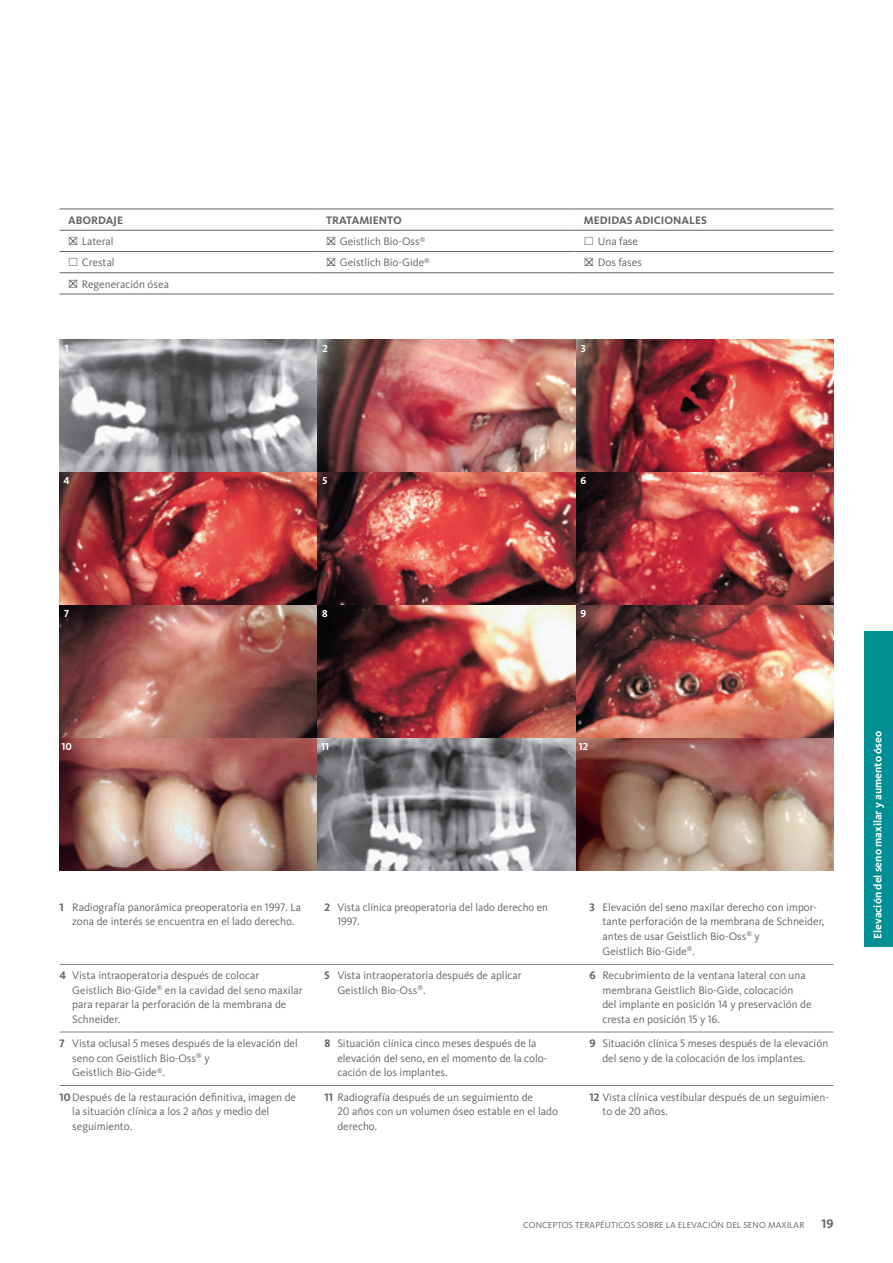
<style>
.page{position:relative;width:893px;height:1263px;background:#fff}
.page>*{position:absolute;margin:0;border:0;box-sizing:border-box;transform-origin:0 0}
.t1{font:700 12.75px "Kievit Pro";color:#636366}
.t2{font:11.25px/14.7px "Kievit Pro";color:#636366}
.t3{font:700 11.25px "Kievit Pro";color:#636366}
.t4{font:700 11.25px "Kievit Pro";color:#fff}
.t5{font:700 10.5px "Kievit Pro";color:#fff}
.t6{font:9px "Kievit Pro";letter-spacing:.01em;color:#636366}
.s1{font-weight:700}
</style>
<div class="page">
<hr style="left:60px;top:964px;width:773px;height:1px;background:#636366">
<hr style="left:60px;top:1032px;width:773px;height:1px;background:#636366">
<hr style="left:60px;top:251px;width:257px;height:1px;background:#636366">
<hr style="left:317px;top:251px;width:258px;height:1px;background:#636366">
<hr style="left:575px;top:251px;width:258px;height:1px;background:#636366">
<hr style="left:60px;top:272px;width:257px;height:1px;background:#636366">
<hr style="left:317px;top:272px;width:258px;height:1px;background:#636366">
<hr style="left:575px;top:272px;width:258px;height:1px;background:#636366">
<hr style="left:60px;top:294px;width:257px;height:1px;background:#636366">
<hr style="left:317px;top:294px;width:258px;height:1px;background:#636366">
<hr style="left:575px;top:294px;width:258px;height:1px;background:#636366">
<hr style="left:60px;top:208px;width:257px;height:1px;background:#636366">
<hr style="left:317px;top:208px;width:258px;height:1px;background:#636366">
<hr style="left:575px;top:208px;width:258px;height:1px;background:#636366">
<hr style="left:60px;top:230px;width:257px;height:1px;background:#636366">
<hr style="left:317px;top:230px;width:258px;height:1px;background:#636366">
<hr style="left:575px;top:230px;width:258px;height:1px;background:#636366">
<hr style="left:60px;top:1085px;width:773px;height:1px;background:#636366">
<div style="left:864px;top:631px;width:29px;height:316px;background:#009093"></div>
<img style="left:60px;top:340px;width:773px;height:531px">
<img style="left:576px;top:340px;width:257px;height:132px">
<img style="left:318px;top:340px;width:257px;height:132px">
<img style="left:60px;top:473px;width:257px;height:132px">
<img style="left:576px;top:473px;width:257px;height:132px">
<svg style="left:318px;top:473px;width:257px;height:132px;background:#a64543"></svg>
<svg style="left:60px;top:606px;width:257px;height:132px;background:#9d625a"></svg>
<img style="left:576px;top:606px;width:257px;height:132px">
<img style="left:318px;top:606px;width:257px;height:132px">
<svg style="left:60px;top:739px;width:257px;height:132px;background:#a97b70"></svg>
<svg style="left:576px;top:739px;width:257px;height:132px;background:#a37a6c"></svg>
<svg style="left:318px;top:739px;width:257px;height:132px;background:#8b8c8f"></svg>
<svg style="left:69px;top:237px;width:8px;height:9px"></svg>
<svg style="left:327px;top:237px;width:8px;height:9px"></svg>
<svg style="left:327px;top:258px;width:8px;height:9px"></svg>
<svg style="left:585px;top:258px;width:8px;height:9px"></svg>
<svg style="left:69px;top:279px;width:8px;height:9px"></svg>
<p class="t3" style="left:68px;top:213px;width:56px">ABORDAJE</p>
<p class="t3" style="left:326px;top:213px;width:77px">TRATAMIENTO</p>
<p class="t3" style="left:584px;top:213px;width:124px">MEDIDAS ADICIONALES</p>
<p class="t2" style="left:82px;top:234px;width:33px">Lateral</p>
<p class="t2" style="left:336px;top:234px;width:91px">-Geistlich Bio‑Oss<sup>®</sup></p>
<p class="t2" style="left:598px;top:234px;width:42px">Una fase</p>
<p class="t2" style="left:82px;top:255px;width:34px">Crestal</p>
<p class="t2" style="left:340px;top:255px;width:92px">Geistlich Bio‑Gide<sup>®</sup></p>
<p class="t2" style="left:598px;top:255px;width:46px">Dos fases</p>
<p class="t2" style="left:82px;top:276px;width:89px">Regeneración ósea</p>
<p class="t5" style="left:65px;top:342px;width:6px">1</p>
<p class="t5" style="left:322px;top:342px;width:7px">2</p>
<p class="t5" style="left:581px;top:342px;width:7px">3</p>
<p class="t5" style="left:64px;top:475px;width:8px">4</p>
<p class="t5" style="left:323px;top:475px;width:6px">5</p>
<p class="t5" style="left:580px;top:475px;width:7px">6</p>
<p class="t5" style="left:64px;top:607px;width:7px">7</p>
<p class="t5" style="left:322px;top:607px;width:7px">8</p>
<p class="t5" style="left:580px;top:607px;width:7px">9</p>
<p class="t5" style="left:61px;top:740px;width:12px">10</p>
<p class="t5" style="left:321px;top:740px;width:10px">11</p>
<p class="t5" style="left:579px;top:740px;width:11px">12</p>
<p class="t2" style="left:60px;top:899px;width:243px;text-align:center"><span class="s1">1</span> Radiografía panorámica preoperatoria en 1997. La zona de interés se encuentra en el lado derecho.</p>
<p class="t2" style="left:337px;top:899px;width:212px;text-indent:-13px"><span class="s1">2</span> Vista clínica preoperatoria del lado derecho en<br>1997.</p>
<p class="t2" style="left:602px;top:899px;width:223px;text-indent:-13px"><span class="s1">3</span> Elevación del seno maxilar derecho con impor&shy;tante perforación de la membrana de Schneider, antes de usar Geistlich Bio‑Oss<sup>®</sup> y<br>Geistlich Bio‑Gide<sup>®</sup>.</p>
<p class="t2" style="left:72px;top:968px;width:232px;text-indent:-13px"><span class="s1">4</span> Vista intraoperatoria después de colocar Geistlich Bio‑Gide<sup>®</sup> en la cavidad del seno maxilar para reparar la perforación de la membrana de Schneider.</p>
<p class="t2" style="left:337px;top:968px;width:186px;text-indent:-13px"><span class="s1">5</span> Vista intraoperatoria después de aplicar<br>Geistlich Bio‑Oss<sup>®</sup>.</p>
<p class="t2" style="left:602px;top:968px;width:211px;text-indent:-13px"><span class="s1">6</span> Recubrimiento de la ventana lateral con una membrana Geistlich Bio-Gide, colocación<br>del implante en posición 14 y preservación de cresta en posición 15 y 16.</p>
<p class="t2" style="left:72px;top:1036px;width:227px;text-indent:-13px"><span class="s1">7</span> Vista oclusal 5 meses después de la elevación del seno con Geistlich Bio‑Oss<sup>®</sup> y<br>Geistlich Bio‑Gide<sup>®</sup>.</p>
<p class="t2" style="left:337px;top:1036px;width:211px;text-indent:-13px"><span class="s1">8</span> Situación clínica cinco meses después de la elevación del seno, en el momento de la colo&shy;cación de los implantes.</p>
<p class="t2" style="left:602px;top:1036px;width:227px;text-indent:-13px"><span class="s1">9</span> Situación clínica 5 meses después de la elevación del seno y de la colocación de los implantes.</p>
<p class="t2" style="left:72px;top:1089px;width:225px;text-indent:-13px"><span class="s1">10</span>Después de la restauración definitiva, imagen de la situación clínica a los 2 años y medio del seguimiento.</p>
<p class="t2" style="left:337px;top:1089px;width:222px;text-indent:-13px"><span class="s1">11</span> Radiografía después de un seguimiento de<br>20 años con un volumen óseo estable en el lado derecho.</p>
<p class="t2" style="left:602px;top:1089px;width:228px;text-indent:-13px"><span class="s1">12</span> Vista clínica vestibular después de un seguimien&shy;to de 20 años.</p>
<p class="t6" style="left:523px;top:1219px;width:283px">CONCEPTOS TERAPÉUTICOS SOBRE LA ELEVACIÓN DEL SENO MAXILAR</p>
<p class="t1" style="left:821px;top:1215px;width:14px">19</p>
<p class="t4" style="left:871px;top:939px;width:209px;rotate:-90deg">Elevación del seno maxilar y aumento óseo</p>
</div>
